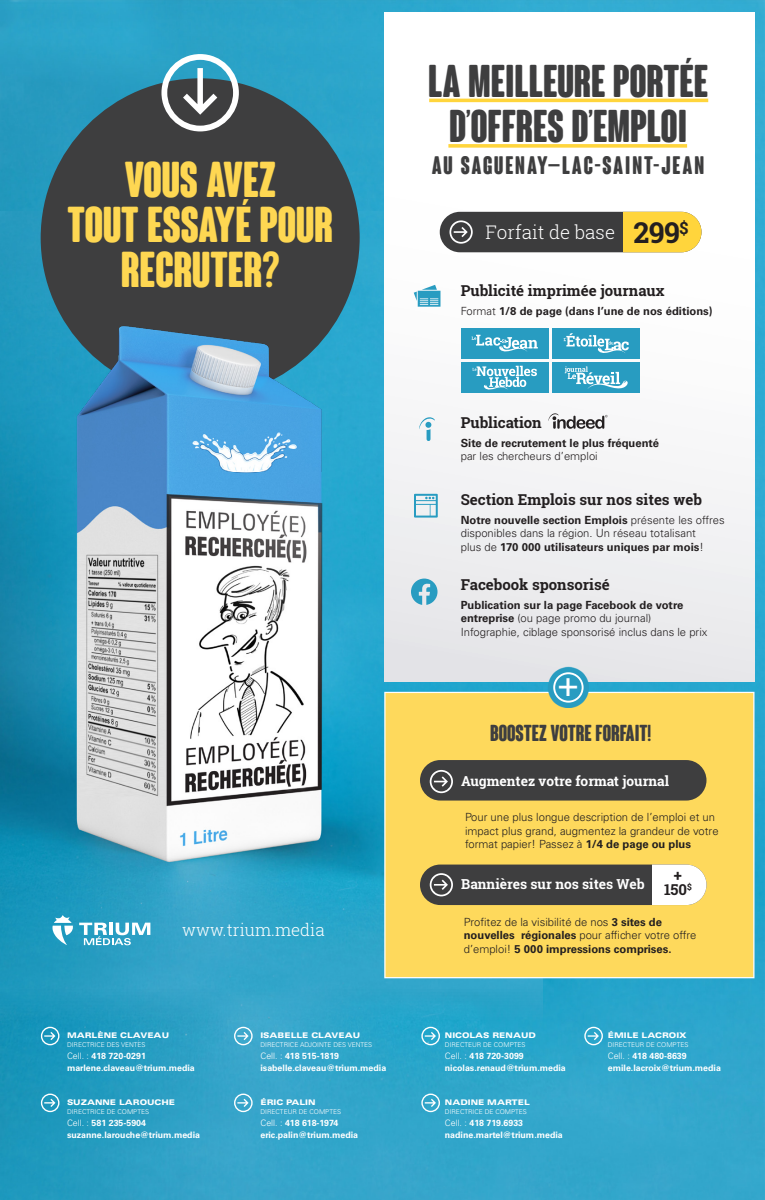
<style>
.page{position:relative;width:765px;height:1200px;background:#fff}
.page>*{position:absolute;margin:0;border:0;box-sizing:border-box;transform-origin:0 0}
.t1{font:700 condensed 49px/44.9px "Coluna Rounded";color:#fed752;text-align:center}
.t2{font:700 condensed 44.75px/44.8px "Coluna Rounded";color:#3e3e3f;text-align:center}
.t3{font:35.38px "Univers LT Std";color:#fff}
.t4{font:700 condensed 24.75px "Coluna Rounded";letter-spacing:.08em;color:#3e3e3f}
.t5{font:700 condensed 22.5px "Coluna Rounded";color:#3e3e3f}
.t6{font:300 18.75px "Roboto Slab";color:#fff}
.t7{font:300 16.88px "Roboto Slab";color:#fff}
.t8{font:700 15px/13.8px "Roboto Slab";color:#231f20;text-align:center}
.t9{font:700 13.75px "Roboto Slab";color:#fff}
.t10{font:300 11.25px/13.5px "Univers LT Std";color:#231f20}
.t11{font:700 11.25px "Univers LT Std";color:#231f20}
.t12{font:700 8.88px/12.1px "Univers LT Std";color:#fff}
.t13{font:900 expanded 7.75px "Univers LT Std";color:#fff}
.t14{font:300 6.62px "Univers LT Std";color:#fff}
.s1{font-weight:300}
.s2{font-weight:700;font-size:28.75px;color:#231f20}
.s3{font-weight:700}
</style>
<div class="page">
<img style="left:0;top:0;width:765px;height:1200px">
<img style="left:0;top:212px;width:543px;height:808px">
<svg style="left:52px;top:915px;width:21px;height:30px"></svg>
<svg style="left:79px;top:923px;width:71px;height:22px"></svg>
<div style="left:384px;top:12px;width:370px;height:669px;background:linear-gradient(to bottom,#fff,#eaeaed)"></div>
<div style="left:384px;top:692px;width:370px;height:286px;background:#fed95c;border:1px solid #fff"></div>
<div style="left:440px;top:212px;width:261px;height:40px;background:#3c3c3d;border-radius:20px"></div>
<div style="left:623px;top:212px;width:78px;height:40px;background:#ffd53c"></div>
<svg style="left:450px;top:220px;width:23px;height:24px"></svg>
<svg style="left:414px;top:494px;width:24px;height:24px"></svg>
<svg style="left:414px;top:285px;width:26px;height:23px"></svg>
<svg style="left:548px;top:413px;width:60px;height:16px"></svg>
<svg style="left:411px;top:579px;width:27px;height:26px"></svg>
<svg style="left:419px;top:417px;width:16px;height:24px"></svg>
<div style="left:461px;top:328px;width:88px;height:31px;background:#289cc1"></div>
<div style="left:461px;top:363px;width:88px;height:30px;background:#289cc1"></div>
<div style="left:552px;top:328px;width:88px;height:31px;background:#289cc1"></div>
<div style="left:552px;top:363px;width:88px;height:30px;background:#289cc1"></div>
<svg style="left:472px;top:335px;width:66px;height:17px"></svg>
<svg style="left:564px;top:333px;width:65px;height:20px"></svg>
<svg style="left:472px;top:366px;width:65px;height:24px"></svg>
<svg style="left:565px;top:366px;width:63px;height:23px"></svg>
<svg style="left:548px;top:667px;width:41px;height:41px"></svg>
<div style="left:554px;top:673px;width:29px;height:29px;background:#289cc1;border-radius:50%"></div>
<div style="left:553px;top:672px;width:31px;height:31px;border:2px solid #fff;border-radius:50%"></div>
<div style="left:420px;top:760px;width:287px;height:41px;background:#3e3e3f;border-radius:20px"></div>
<svg style="left:430px;top:770px;width:23px;height:23px"></svg>
<svg style="left:41px;top:1027px;width:18px;height:18px"></svg>
<svg style="left:41px;top:1094px;width:18px;height:18px"></svg>
<svg style="left:234px;top:1027px;width:19px;height:18px"></svg>
<svg style="left:234px;top:1094px;width:19px;height:18px"></svg>
<svg style="left:421px;top:1027px;width:19px;height:18px"></svg>
<svg style="left:584px;top:1027px;width:19px;height:18px"></svg>
<svg style="left:421px;top:1094px;width:19px;height:18px"></svg>
<div style="left:420px;top:865px;width:287px;height:40px;background:#3e3e3f;border-radius:20px"></div>
<div style="left:652px;top:865px;width:55px;height:40px;background:#fff"></div>
<svg style="left:430px;top:873px;width:23px;height:23px"></svg>
<div style="left:41px;top:78px;width:319px;height:319px;background:#3e3e3f;border-radius:50%"></div>
<svg style="left:161px;top:54px;width:78px;height:77px"></svg>
<img style="left:69px;top:326px;width:254px;height:145px">
<hr style="left:429px;top:99px;width:279px;height:3px;background:#ffd53c">
<svg style="left:448px;top:144px;width:239px;height:4px"></svg>
<h1 class="t1" style="left:67px;top:162px;width:267px">VOUS AVEZ<br>TOUT ESSAYÉ POUR<br>RECRUTER?</h1>
<h3 class="t7" style="left:182px;top:918px;width:144px">www.trium.media</h3>
<p class="t13" style="left:67px;top:1031px;width:104px">MARLÈNE CLAVEAU</p>
<p class="t14" style="left:67px;top:1040px;width:80px">DIRECTRICE DES VENTES</p>
<p class="t12" style="left:67px;top:1050px;width:129px"><span class="s1">Cell. :</span> 418 720-0291 marlene.claveau@trium.media</p>
<p class="t13" style="left:67px;top:1098px;width:110px">SUZANNE LAROUCHE</p>
<p class="t14" style="left:67px;top:1108px;width:84px">DIRECTRICE DE COMPTES</p>
<p class="t12" style="left:67px;top:1117px;width:135px"><span class="s1">Cell. :</span> 581 235-5904 suzanne.larouche@trium.media</p>
<p class="t13" style="left:260px;top:1031px;width:101px">ISABELLE CLAVEAU</p>
<p class="t14" style="left:260px;top:1040px;width:113px">DIRECTRICE ADJOINTE DES VENTES</p>
<p class="t12" style="left:260px;top:1050px;width:127px"><span class="s1">Cell. :</span> 418 515-1819 isabelle.claveau@trium.media</p>
<p class="t13" style="left:260px;top:1098px;width:57px">ÉRIC PALIN</p>
<p class="t14" style="left:260px;top:1108px;width:82px">DIRECTEUR DE COMPTES</p>
<p class="t12" style="left:260px;top:1117px;width:99px"><span class="s1">Cell. :</span> 418 618-1974 eric.palin@trium.media</p>
<h2 class="t2" style="left:428px;top:63px;width:281px">LA MEILLEURE PORTÉE<br>D’OFFRES D’EMPLOI</h2>
<h3 class="t4" style="left:432px;top:152px;width:274px">AU SAGUENAY—LAC-SAINT-JEAN</h3>
<h3 class="t6" style="left:485px;top:219px;width:205px">Forfait de base <span class="s2">299</span><sup>$</sup></h3>
<h3 class="t8" style="left:461px;top:284px;width:205px">Publicité imprimée journaux</h3>
<p class="t11" style="left:461px;top:304px;width:253px"><span class="s1">Format</span> 1/8 de page (dans l’une de nos éditions)</p>
<h3 class="t8" style="left:461px;top:416px;width:83px">Publication</h3>
<p class="t11" style="left:461px;top:436px;width:200px">Site de recrutement le plus fréquenté</p>
<p class="t10" style="left:461px;top:450px;width:139px">par les chercheurs d’emploi</p>
<h3 class="t8" style="left:461px;top:493px;width:243px">Section Emplois sur nos sites web</h3>
<p class="t10" style="left:461px;top:513px;width:265px"><span class="s3">Notre nouvelle section Emplois</span> présente les offres disponibles dans la région. Un réseau totalisant<br>plus de <span class="s3">170 000 utilisateurs uniques par mois</span>!</p>
<h3 class="t8" style="left:461px;top:578px;width:151px">Facebook sponsorisé</h3>
<p class="t10" style="left:461px;top:598px;width:248px"><span class="s3">Publication sur la page Facebook de votre entreprise</span> (ou page promo du journal)<br>Infographie, ciblage sponsorisé inclus dans le prix</p>
<h3 class="t3" style="left:558px;top:662px;width:22px">+</h3>
<h3 class="t5" style="left:490px;top:721px;width:163px">BOOSTEZ VOTRE FORFAIT!</h3>
<p class="t9" style="left:461px;top:772px;width:209px">Augmentez votre format journal</p>
<p class="t10" style="left:465px;top:810px;width:255px">Pour une plus longue description de l’emploi et un impact plus grand, augmentez la grandeur de votre format papier! Passez à <span class="s3">1/4 de page ou plus</span></p>
<p class="t9" style="left:461px;top:875px;width:185px">Bannières sur nos sites Web</p>
<h3 class="t8" style="left:664px;top:869px;width:29px">+<br>150<sup>$</sup></h3>
<p class="t10" style="left:464px;top:915px;width:234px">Profitez de la visibilité de nos <span class="s3">3 sites de nouvelles régionales</span> pour afficher votre offre d’emploi! <span class="s3">5 000 impressions comprises.</span></p>
<p class="t13" style="left:445px;top:1031px;width:93px">NICOLAS RENAUD</p>
<p class="t14" style="left:445px;top:1040px;width:82px">DIRECTEUR DE COMPTES</p>
<p class="t12" style="left:445px;top:1050px;width:122px"><span class="s1">Cell. :</span> 418 720-3099 nicolas.renaud@trium.media</p>
<p class="t13" style="left:445px;top:1098px;width:86px">NADINE MARTEL</p>
<p class="t14" style="left:445px;top:1108px;width:84px">DIRECTRICE DE COMPTES</p>
<p class="t12" style="left:445px;top:1117px;width:119px"><span class="s1">Cell. :</span> 418 719.6933 nadine.martel@trium.media</p>
<p class="t13" style="left:608px;top:1031px;width:80px">ÉMILE LACROIX</p>
<p class="t14" style="left:608px;top:1040px;width:82px">DIRECTEUR DE COMPTES</p>
<p class="t12" style="left:608px;top:1050px;width:115px"><span class="s1">Cell. :</span> 418 480-8639 emile.lacroix@trium.media</p>
</div>
